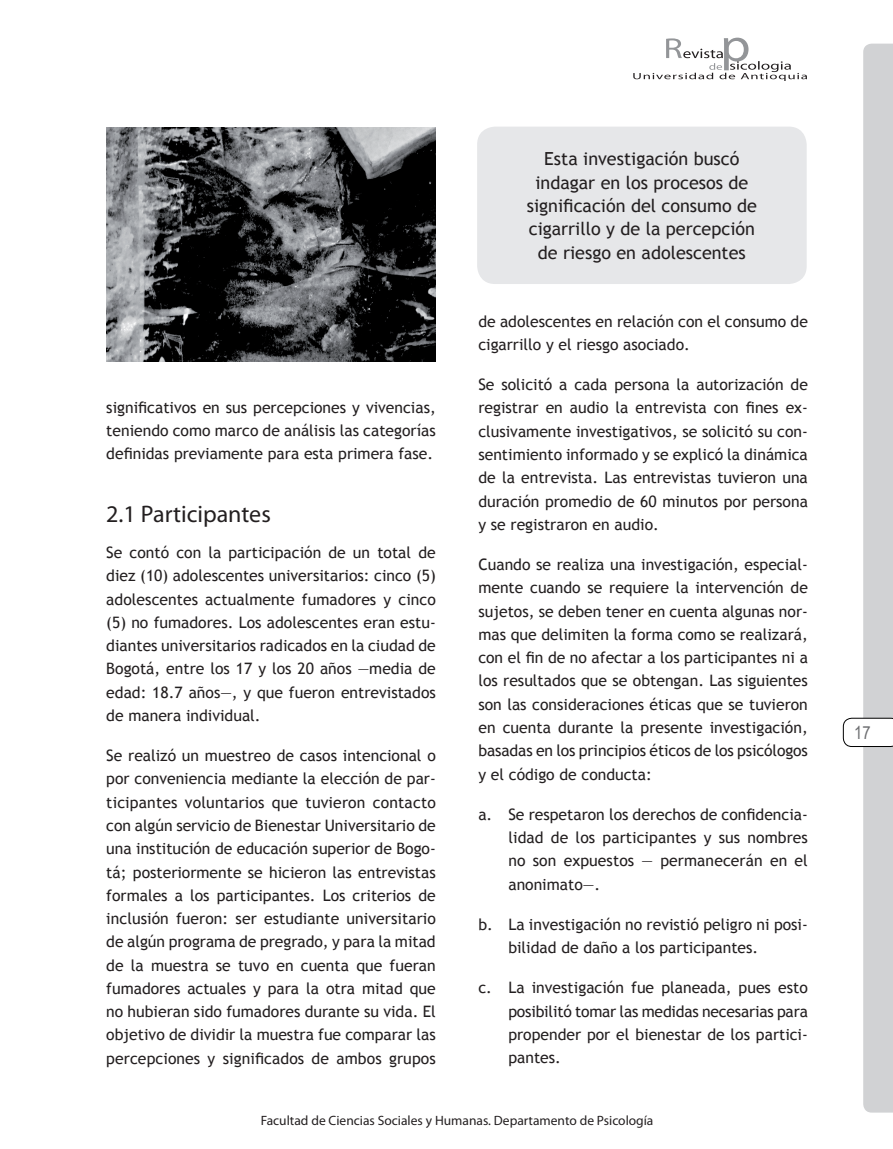
<style>
.page{position:relative;width:893px;height:1149px;background:#fff}
.page>*{position:absolute;margin:0;border:0;box-sizing:border-box;transform-origin:0 0}
.t1{font:24px "Myriad Pro";color:#231f20}
.t2{font:18px/23.2px "Trebuchet MS";color:#231f20;text-align:center}
.t3{font:18px "Arial Narrow";color:#6c6d70}
.t4{font:15.75px/23.2px "Trebuchet MS";color:#231f20;text-align:justify}
.t5{font:13.5px "Myriad Pro";color:#231f20}
</style>
<div class="page">
<svg style="left:843px;top:44px;width:50px;height:1068px"></svg>
<svg style="left:633px;top:38px;width:174px;height:43px"></svg>
<div style="left:477px;top:126px;width:330px;height:158px;background:#e6e7e9;border-radius:18px"></div>
<img style="left:106px;top:128px;width:330px;height:234px">
<p class="t4" style="left:106px;top:395px;width:331px">significativos en sus percepciones y vivencias, teniendo como marco de análisis las categorías definidas previamente para esta primera fase.</p>
<h1 class="t1" style="left:106px;top:499px;width:166px">2.1 Participantes</h1>
<p class="t4" style="left:106px;top:541px;width:331px">Se contó con la participación de un total de diez (10) adolescentes universitarios: cinco (5) adolescentes actualmente fumadores y cinco (5) no fumadores. Los adolescentes eran estu&shy;diantes universitarios radicados en la ciudad de Bogotá, entre los 17 y los 20 años —media de edad: 18.7 años—, y que fueron entrevistados de manera individual.</p>
<p class="t4" style="left:106px;top:744px;width:331px">Se realizó un muestreo de casos intencional o por conveniencia mediante la elección de par&shy;ticipantes voluntarios que tuvieron contacto con algún servicio de Bienestar Universitario de una institución de educación superior de Bogo&shy;tá; posteriormente se hicieron las entrevistas formales a los participantes. Los criterios de inclusión fueron: ser estudiante universitario de algún programa de pregrado, y para la mitad de la muestra se tuvo en cuenta que fueran fumadores actuales y para la otra mitad que no hubieran sido fumadores durante su vida. El objetivo de dividir la muestra fue comparar las percepciones y significados de ambos grupos</p>
<p class="t2" style="left:527px;top:148px;width:232px">Esta investigación buscó indagar en los procesos de significación del consumo de cigarrillo y de la percepción de riesgo en adolescentes</p>
<p class="t4" style="left:478px;top:309px;width:331px">de adolescentes en relación con el consumo de cigarrillo y el riesgo asociado.</p>
<p class="t4" style="left:478px;top:373px;width:331px">Se solicitó a cada persona la autorización de registrar en audio la entrevista con fines ex&shy;clusivamente investigativos, se solicitó su con&shy;sentimiento informado y se explicó la dinámica de la entrevista. Las entrevistas tuvieron una duración promedio de 60 minutos por persona y se registraron en audio.</p>
<p class="t4" style="left:478px;top:553px;width:331px">Cuando se realiza una investigación, especial&shy;mente cuando se requiere la intervención de sujetos, se deben tener en cuenta algunas nor&shy;mas que delimiten la forma como se realizará, con el fin de no afectar a los participantes ni a los resultados que se obtengan. Las siguientes son las consideraciones éticas que se tuvieron en cuenta durante la presente investigación, basadas en los principios éticos de los psicólogos y el código de conducta:</p>
<p class="t4" style="left:508px;top:802px;width:301px;text-indent:-30px">a. Se respetaron los derechos de confidencia&shy;lidad de los participantes y sus nombres no son expuestos — permanecerán en el anonimato—.</p>
<p class="t4" style="left:508px;top:912px;width:301px;text-indent:-30px">b. La investigación no revistió peligro ni posi&shy;bilidad de daño a los participantes.</p>
<p class="t4" style="left:508px;top:976px;width:301px;text-indent:-30px">c. La investigación fue planeada, pues esto posibilitó tomar las medidas necesarias para propender por el bienestar de los partici&shy;pantes.</p>
<p class="t5" style="left:261px;top:1111px;width:394px">Facultad de Ciencias Sociales y Humanas. Departamento de Psicología</p>
<p class="t3" style="left:854px;top:719px;width:18px">17</p>
</div>
